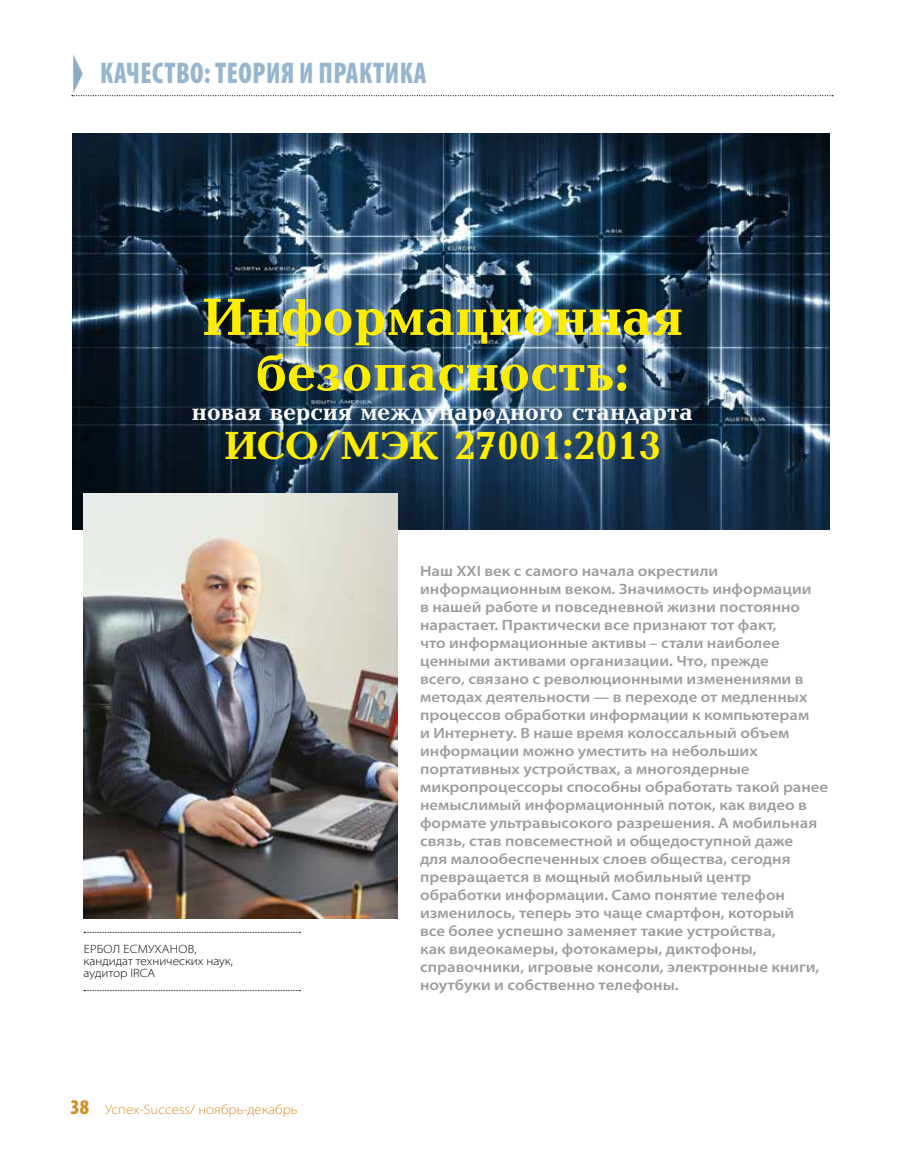
<style>
.page{position:relative;width:906px;height:1161px;background:#fff}
.page>*{position:absolute;margin:0;border:0;box-sizing:border-box;transform-origin:0 0}
.t1{font:700 54px/55.5px "Baltica";color:#ffed00;text-align:center}
.t2{font:700 40.5px "Baltica";color:#ffed00}
.t3{font:900 condensed 30px "Myriad Pro";letter-spacing:.02em;color:#97b5cf;scale:.9 1}
.t4{font:700 24px "Baltica";color:#fff}
.t5{font:600 semi-expanded 15px/18px "Myriad Pro";color:#9d9d9c;scale:1.04 1}
.t6{font:300 semi-expanded 13.5px "Myriad Pro";color:#d68d25}
.t7{font:300 semi-expanded 12px/12px "Myriad Pro";color:#000}
.s1{color:#8eabc6}
.s2{font-weight:900;font-stretch:condensed;font-size:21px}
</style>
<div class="page">
<img style="left:72px;top:134px;width:757px;height:395px">
<svg style="left:72px;top:95px;width:761px;height:1px"></svg>
<img style="left:84px;top:493px;width:314px;height:426px">
<svg style="left:84px;top:932px;width:216px;height:1px"></svg>
<svg style="left:84px;top:990px;width:216px;height:1px"></svg>
<h3 class="t3" style="left:62px;top:56px;width:407px"><span class="s1">✔</span> КАЧЕСТВО: ТЕОРИЯ И ПРАКТИКА</h3>
<h1 class="t1" style="left:202px;top:291px;width:482px">Информационная безопасность:</h1>
<h3 class="t4" style="left:192px;top:400px;width:502px">новая версия международного стандарта</h3>
<h2 class="t2" style="left:224px;top:425px;width:438px">ИСО/МЭК 27001:2013</h2>
<p class="t7" style="left:84px;top:943px;width:151px">ЕРБОЛ ЕСМУХАНОВ, кандидат технических наук, аудитор IRCA</p>
<p class="t6" style="left:70px;top:1102px;width:229px"><span class="s2">38</span> Успех-Success/ ноябрь-декабрь</p>
<p class="t5" style="left:420px;top:562px;width:394px">Наш XXI век с самого начала окрестили информационным веком. Значимость информации<br>в нашей работе и повседневной жизни постоянно нарастает. Практически все признают тот факт,<br>что информационные активы – стали наиболее ценными активами организации. Что, прежде<br>всего, связано с революционными изменениями в методах деятельности — в переходе от медленных процессов обработки информации к компьютерам<br>и Интернету. В наше время колоссальный объем информации можно уместить на небольших портативных устройствах, а многоядерные микропроцессоры способны обработать такой ранее немыслимый информационный поток, как видео в формате ультравысокого разрешения. А мобильная связь, став повсеместной и общедоступной даже<br>для малообеспеченных слоев общества, сегодня превращается в мощный мобильный центр обработки информации. Само понятие телефон изменилось, теперь это чаще смартфон, который<br>все более успешно заменяет такие устройства,<br>как видеокамеры, фотокамеры, диктофоны, справочники, игровые консоли, электронные книги, ноутбуки и собственно телефоны.</p>
</div>
